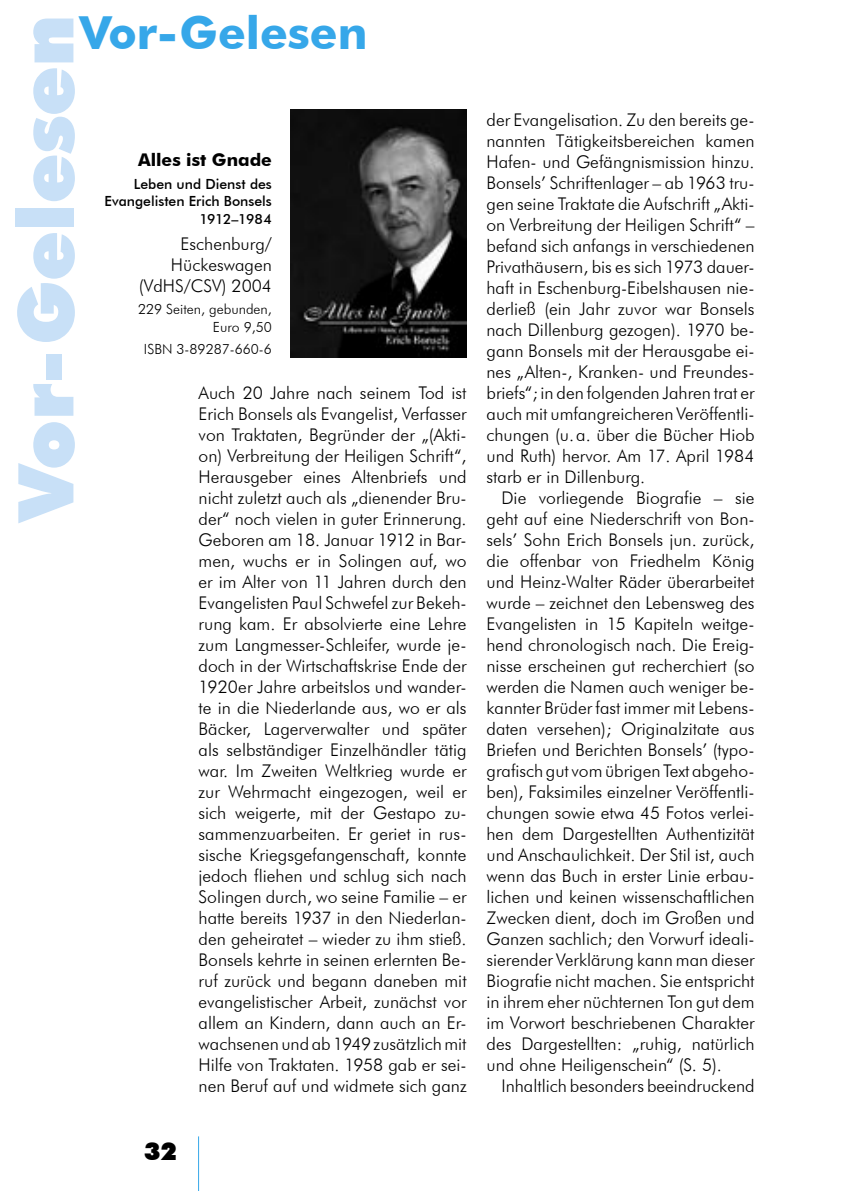
<style>
.page{position:relative;width:844px;height:1191px;background:#fff}
.page>*{position:absolute;margin:0;border:0;box-sizing:border-box;transform-origin:0 0}
.t1{font:900 77px "Futura BT";color:#c8e0f7}
.t2{font:700 45.5px "Futura BT";color:#36a7e9}
.Links{font:900 24.5px "Futura BT";color:#000}
.Fließtext_nach_Titel{font:300 17.5px/21px "Futura BT";color:#000;text-align:justify}
.Fließtext{font:300 17.5px/21px "Futura BT";color:#000;text-align:justify}
.t3{font:700 17.5px "Futura BT";color:#000}
.t4{font:500 14px/17.5px "Futura BT";color:#000;text-align:right}
.t5{font:300 14px/17.5px "Futura BT";color:#000;text-align:right}
</style>
<div class="page">
<hr style="left:198px;top:1136px;width:1px;height:55px;background:#36a7e9">
<img style="left:290px;top:109px;width:176px;height:248px">
<p class="t2" style="left:79px;top:6px;width:289px">Vor-Gelesen</p>
<p class="t1" style="left:-1px;top:521px;width:507px;rotate:-90deg">Vor-Gelesen</p>
<p class="t3" style="left:138px;top:149px;width:135px">Alles ist Gnade</p>
<p class="t4" style="left:105px;top:175px;width:169px">Leben und Dienst des<br>Evangelisten Erich Bonsels<br>1912–1984</p>
<p class="Fließtext_nach_Titel" style="left:139px;top:233px;width:134px;text-align:right">Eschenburg/<br>Hückeswagen (VdHS/CSV) 2004</p>
<p class="t5" style="left:138px;top:300px;width:135px">229 Seiten, gebunden,<br>Euro 9,50</p>
<p class="t5" style="left:144px;top:340px;width:129px">ISBN 3-89287-660-6</p>
<p class="Fließtext_nach_Titel" style="left:198px;top:382px;width:269px">Auch 20 Jahre nach seinem Tod ist Erich Bonsels als Evangelist, Verfasser von Traktaten, Begründer der „(Akti&shy;on) Verbreitung der Heiligen Schrift“, Herausgeber eines Altenbriefs und nicht zuletzt auch als „dienender Bru&shy;der“ noch vielen in guter Erinnerung.<br>Geboren am 18. Januar 1912 in Bar&shy;men, wuchs er in Solingen auf, wo er im Alter von 11 Jahren durch den Evangelisten Paul Schwefel zur Bekeh&shy;rung kam. Er absolvierte eine Lehre zum Langmesser-Schleifer, wurde je&shy;doch in der Wirtschaftskrise Ende der 1920er Jahre arbeitslos und wander&shy;te in die Niederlande aus, wo er als Bäcker, Lagerverwalter und später als selbständiger Einzelhändler tätig war. Im Zweiten Weltkrieg wurde er zur Wehrmacht eingezogen, weil er sich weigerte, mit der Gestapo zu&shy;sammenzuarbeiten. Er geriet in rus&shy;sische Kriegsgefangenschaft, konnte jedoch fliehen und schlug sich nach Solingen durch, wo seine Familie – er hatte bereits 1937 in den Niederlan&shy;den geheiratet – wieder zu ihm stieß.<br>Bonsels kehrte in seinen erlernten Be&shy;ruf zurück und begann daneben mit evangelistischer Arbeit, zunächst vor allem an Kindern, dann auch an Er&shy;wachsenen und ab 1949 zusätzlich mit Hilfe von Traktaten. 1958 gab er sei&shy;nen Beruf auf und widmete sich ganz</p>
<p class="Links" style="left:144px;top:1136px;width:35px">32</p>
<p class="Fließtext_nach_Titel" style="left:486px;top:109px;width:269px">der Evangelisation. Zu den bereits ge&shy;nannten Tätigkeitsbereichen kamen Hafen- und Gefängnismission hinzu.<br>Bonsels’ Schriftenlager – ab 1963 tru&shy;gen seine Traktate die Aufschrift „Akti&shy;on Verbreitung der Heiligen Schrift“ – befand sich anfangs in verschiedenen Privathäusern, bis es sich 1973 dauer&shy;haft in Eschenburg-Eibelshausen nie&shy;derließ (ein Jahr zuvor war Bonsels nach Dillenburg gezogen). 1970 be&shy;gann Bonsels mit der Herausgabe ei&shy;nes „Alten-, Kranken- und Freundes&shy;briefs“; in den folgenden Jahren trat er auch mit umfangreicheren Veröffentli&shy;chungen (u. a. über die Bücher Hiob und Ruth) hervor. Am 17. April 1984 starb er in Dillenburg.</p>
<p class="Fließtext" style="left:486px;top:487px;width:269px;text-indent:15px">Die vorliegende Biografie – sie geht auf eine Niederschrift von Bon&shy;sels’ Sohn Erich Bonsels jun. zurück, die offenbar von Friedhelm König und Heinz-Walter Räder überarbeitet wurde – zeichnet den Lebensweg des Evangelisten in 15 Kapiteln weitge&shy;hend chronologisch nach. Die Ereig&shy;nisse erscheinen gut recherchiert (so werden die Namen auch weniger be&shy;kannter Brüder fast immer mit Lebens&shy;daten versehen); Originalzitate aus Briefen und Berichten Bonsels’ (typo&shy;grafisch gut vom übrigen Text abgeho&shy;ben), Faksimiles einzelner Veröffentli&shy;chungen sowie etwa 45 Fotos verlei&shy;hen dem Dargestellten Authentizität und Anschaulichkeit. Der Stil ist, auch wenn das Buch in erster Linie erbau&shy;lichen und keinen wissenschaftlichen Zwecken dient, doch im Großen und Ganzen sachlich; den Vorwurf ideali&shy;sierender Verklärung kann man dieser Biografie nicht machen. Sie entspricht in ihrem eher nüchternen Ton gut dem im Vorwort beschriebenen Charakter des Dargestellten: „ruhig, natürlich und ohne Heiligenschein“ (S. 5).</p>
<p class="Fließtext" style="left:501px;top:1075px;width:254px">Inhaltlich besonders beeindruckend</p>
</div>
